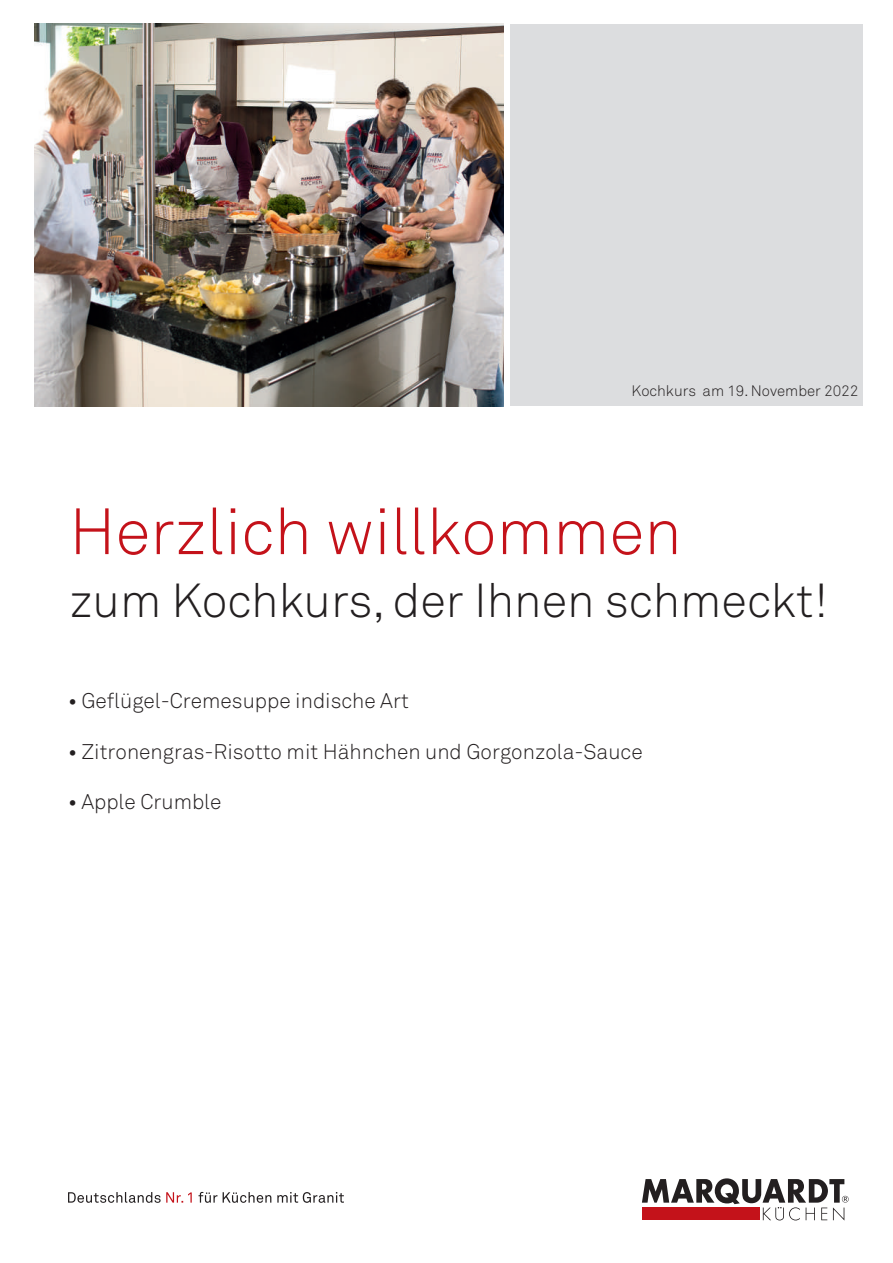
<style>
.page{position:relative;width:893px;height:1263px;background:#fff}
.page>*{position:absolute;margin:0;border:0;box-sizing:border-box;transform-origin:0 0}
.t1{font:300 64.5px "Akkurat Std";color:#c4121a}
.t2{font:300 47.1px "Akkurat Std";color:#231f20}
.t3{font:300 21px "Akkurat Std";color:#231f20}
.t4{font:300 15px "Akkurat Std";color:#231f20}
.s1{font-weight:400}
</style>
<div class="page">
<img style="left:34px;top:23px;width:470px;height:383px">
<div style="left:510px;top:24px;width:352px;height:381px;background:#dcdddf"></div>
<svg style="left:642px;top:1178px;width:207px;height:42px"></svg>
<svg style="left:198px;top:1192px;width:146px;height:11px"></svg>
<svg style="left:68px;top:1192px;width:124px;height:11px"></svg>
<p class="t4" style="left:631px;top:382px;width:228px">Kochkurs am 19. November 2022</p>
<h1 class="t1" style="left:69px;top:493px;width:614px">Herzlich willkommen</h1>
<h2 class="t2" style="left:69px;top:572px;width:760px">zum Kochkurs, der Ihnen schmeckt!</h2>
<p class="t3" style="left:68px;top:688px;width:342px"><span class="s1">•</span> Geflügel-Cremesuppe indische Art</p>
<p class="t3" style="left:68px;top:739px;width:576px"><span class="s1">•</span> Zitronengras-Risotto mit Hähnchen und Gorgonzola-Sauce</p>
<p class="t3" style="left:68px;top:789px;width:155px"><span class="s1">•</span> Apple Crumble</p>
</div>
